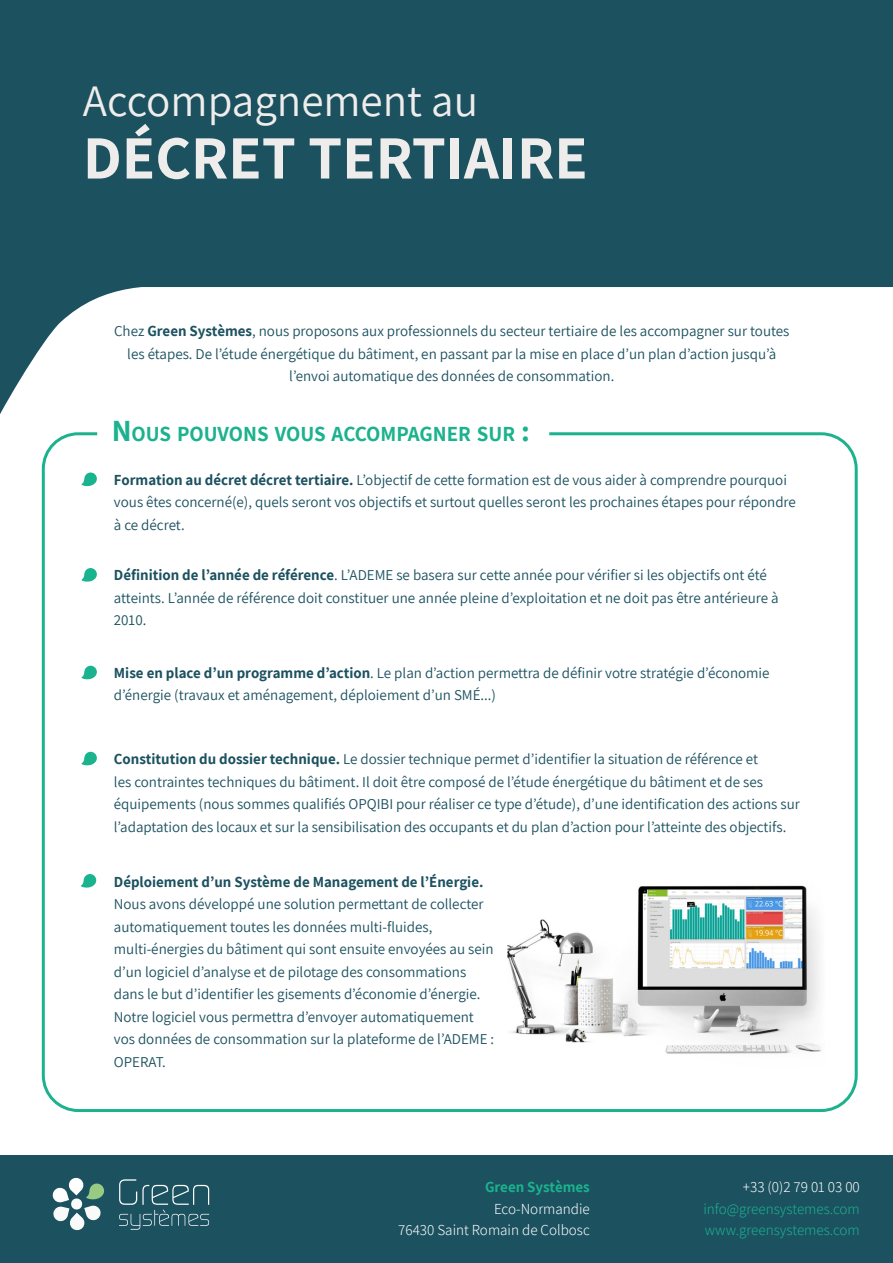
<style>
.page{position:relative;width:893px;height:1263px;background:#fff}
.page>*{position:absolute;margin:0;border:0;box-sizing:border-box;transform-origin:0 0}
.t1{font:700 61.5px "Assistant";color:#efedec}
.t2{font:45px "Assistant";color:#efedec}
.t3{font:700 21px "Assistant";color:#1bb28d}
.t4{font:15px/22.5px "Assistant";color:#1c5160}
.t5{font:300 15px "Assistant";color:#fff}
.t6{font:300 15px "Assistant";color:#1bb28d}
.t7{font:700 15px "Assistant";color:#1bb28d}
.s1{font-weight:700}
.s2{font-size:30px}
.s3{color:#1c5160}
</style>
<div class="page">
<div style="left:0;top:1156px;width:893px;height:107px;background:#1c5160"></div>
<svg style="left:119px;top:1179px;width:90px;height:51px"></svg>
<svg style="left:52px;top:1177px;width:52px;height:54px"></svg>
<div style="left:0;top:0;width:893px;height:287px;background:#1c5160"></div>
<svg style="left:0;top:265px;width:205px;height:173px"></svg>
<div style="left:97px;top:418px;width:452px;height:34px;background:#fff"></div>
<svg style="left:81px;top:472px;width:16px;height:15px"></svg>
<svg style="left:81px;top:568px;width:16px;height:14px"></svg>
<svg style="left:81px;top:666px;width:16px;height:14px"></svg>
<svg style="left:81px;top:752px;width:16px;height:14px"></svg>
<svg style="left:81px;top:874px;width:15px;height:14px"></svg>
<img style="left:507px;top:885px;width:315px;height:169px">
<p class="t2" style="left:83px;top:70px;width:397px">Accompagnement au</p>
<p class="t1" style="left:83px;top:116px;width:506px">DÉCRET TERTIAIRE</p>
<p class="t4" style="left:114px;top:319px;width:677px;text-align:center">Chez <span class="s1">Green Systèmes</span>, nous proposons aux professionnels du secteur tertiaire de les accompagner sur toutes les étapes. De l’étude énergétique du bâtiment, en passant par la mise en place d’un plan d’action jusqu’à l’envoi automatique des données de consommation.</p>
<p class="t3" style="left:112px;top:420px;width:420px"><span class="s2">N</span>OUS POUVONS VOUS ACCOMPAGN ER SUR <span class="s2">:</span></p>
<p class="t4" style="left:114px;top:467px;width:684px"><span class="s1">Formation au décret décret tertiaire.</span> L’objectif de cette formation est de vous aider à comprendre pourquoi vous êtes concerné(e), quels seront vos objectifs et surtout quelles seront les prochaines étapes pour répondre à ce décret.</p>
<p class="t4" style="left:114px;top:563px;width:666px"><span class="s1">Définition de l’année de référence</span>. L’ADEME se basera sur cette année pour vérifier si les objectifs ont été atteints. L’année de référence doit constituer une année pleine d’exploitation et ne doit pas être antérieure à<br>2010.</p>
<p class="t4" style="left:114px;top:661px;width:657px"><span class="s1">Mise en place d’un programme d’action</span>. Le plan d’action permettra de définir votre stratégie d’économie d’énergie (travaux et aménagement, déploiement d’un SMÉ...)</p>
<p class="t4" style="left:114px;top:747px;width:687px"><span class="s1">Constitution du dossier technique.</span> Le dossier technique permet d’identifier la situation de référence et<br>les contraintes techniques du bâtiment. Il doit être composé de l’étude énergétique du bâtiment et de ses équipements (nous sommes qualifiés OPQIBI pour réaliser ce type d’étude), d’une identification des actions sur l’adaptation des locaux et sur la sensibilisation des occupants et du plan d’action pour l’atteinte des objectifs.</p>
<p class="t4" style="left:114px;top:869px;width:371px;text-align:justify"><span class="s1">Déploiement d’un Système de Management de l’Énergie.<br></span>Nous avons développé une solution permettant de collecter automatiquement toutes les données multi-fluides,</p>
<p class="t4" style="left:114px;top:937px;width:382px">multi-énergies du bâtiment qui sont ensuite envoyées au sein d’un logiciel d’analyse et de pilotage des consommations dans le but d’identifier les gisements d’économie d’énergie.<br>Notre logiciel vous permettra d’envoyer automatiquement vos données de consommation sur la plateforme de l’ADEME :<br>OPERAT.</p>
<p class="t7" style="left:485px;top:1177px;width:106px">Green Systèmes</p>
<p class="t5" style="left:465px;top:1198px;width:127px"><span class="s3">Parc</span> Eco-Normandie</p>
<p class="t5" style="left:398px;top:1220px;width:193px">76430 Saint Romain de Colbosc</p>
<p class="t5" style="left:743px;top:1177px;width:118px">+33 (0)2 79 01 03 00</p>
<p class="t6" style="left:703px;top:1198px;width:158px">info@greensystemes.com</p>
<p class="t6" style="left:705px;top:1220px;width:156px">www.greensystemes.com</p>
</div>
